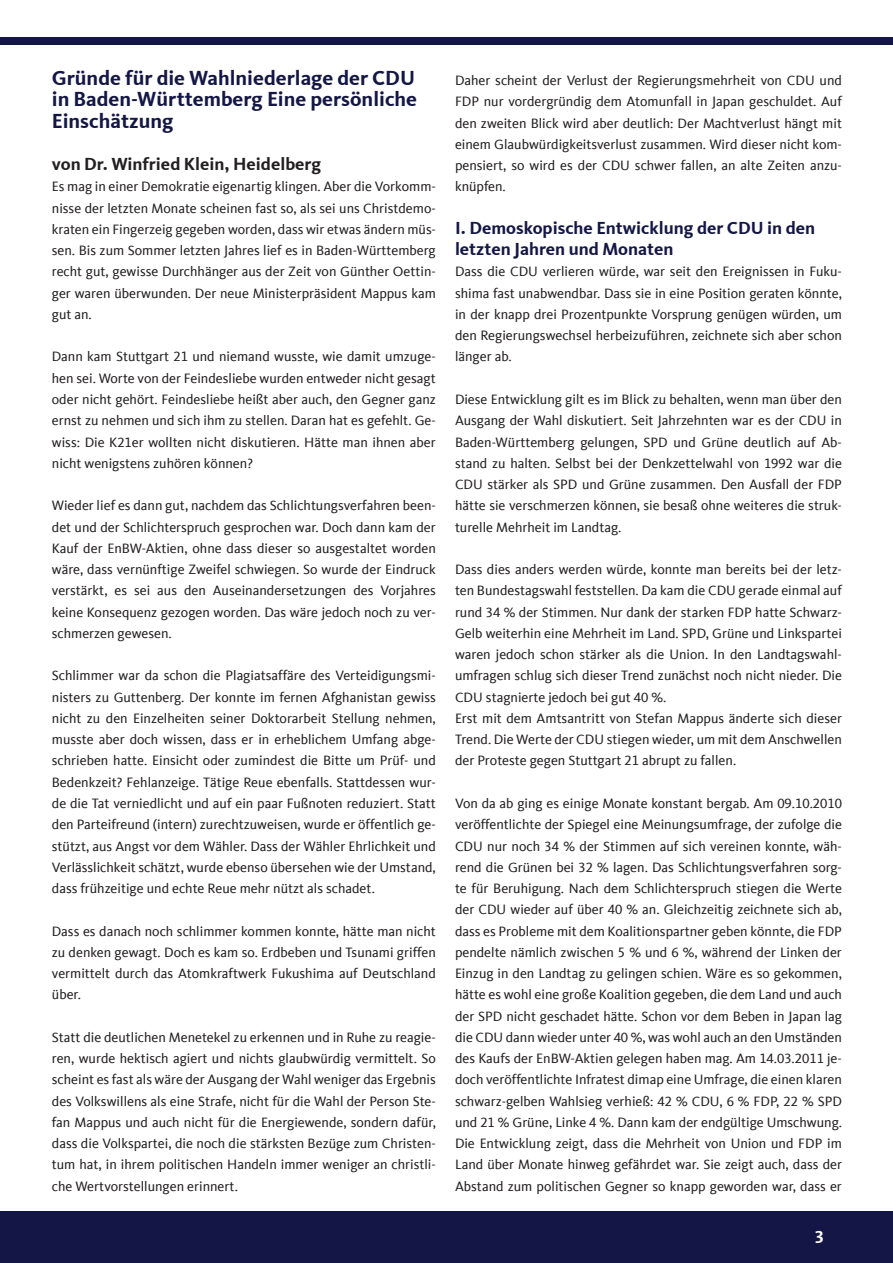
<style>
.page{position:relative;width:893px;height:1263px;background:#fff}
.page>*{position:absolute;margin:0;border:0;box-sizing:border-box;transform-origin:0 0}
.t1{font:700 21px/21.3px "CDU Kievit Tab";color:#141745;text-align:justify}
.t2{font:700 18px/21.3px "CDU Kievit Tab";color:#141745}
.t3{font:700 18px "CDU Kievit Tab";color:#231f20}
.t4{font:700 18px "CDU Kievit Tab";color:#fff}
.t5{font:13.95px/21.3px "CDU Kievit Tab";color:#231f20;text-align:justify}
</style>
<div class="page">
<div style="left:0;top:1211px;width:893px;height:52px;background:#141745"></div>
<div style="left:0;top:37px;width:893px;height:8px;background:#141745"></div>
<h1 class="t1" style="left:52px;top:67px;width:367px">Gründe für die Wahlniederlage der CDU in Baden-Württemberg Eine persönliche Einschätzung</h1>
<p class="t3" style="left:52px;top:154px;width:271px">von Dr. Winfried Klein, Heidelberg</p>
<p class="t5" style="left:52px;top:176px;width:385px">Es mag in einer Demokratie eigenartig klingen. Aber die Vorkomm&shy;nisse der letzten Monate scheinen fast so, als sei uns Christdemo&shy;kraten ein Fingerzeig gegeben worden, dass wir etwas ändern müs&shy;sen. Bis zum Sommer letzten Jahres lief es in Baden-Württemberg recht gut, gewisse Durchhänger aus der Zeit von Günther Oettin&shy;ger waren überwunden. Der neue Ministerpräsident Mappus kam gut an.</p>
<p class="t5" style="left:52px;top:346px;width:386px">Dann kam Stuttgart 21 und niemand wusste, wie damit umzuge&shy;hen sei. Worte von der Feindesliebe wurden entweder nicht gesagt oder nicht gehört. Feindesliebe heißt aber auch, den Gegner ganz ernst zu nehmen und sich ihm zu stellen. Daran hat es gefehlt. Ge&shy;wiss: Die K21er wollten nicht diskutieren. Hätte man ihnen aber nicht wenigstens zuhören können?</p>
<p class="t5" style="left:52px;top:495px;width:385px">Wieder lief es dann gut, nachdem das Schlichtungsverfahren been&shy;det und der Schlichterspruch gesprochen war. Doch dann kam der Kauf der EnBW-Aktien, ohne dass dieser so ausgestaltet worden wäre, dass vernünftige Zweifel schwiegen. So wurde der Eindruck verstärkt, es sei aus den Auseinandersetzungen des Vorjahres keine Konsequenz gezogen worden. Das wäre jedoch noch zu ver&shy;schmerzen gewesen.</p>
<p class="t5" style="left:52px;top:665px;width:386px">Schlimmer war da schon die Plagiatsaffäre des Verteidigungsmi&shy;nisters zu Guttenberg. Der konnte im fernen Afghanistan gewiss nicht zu den Einzelheiten seiner Doktorarbeit Stellung nehmen, musste aber doch wissen, dass er in erheblichem Umfang abge&shy;schrieben hatte. Einsicht oder zumindest die Bitte um Prüf- und Bedenkzeit? Fehlanzeige. Tätige Reue ebenfalls. Stattdessen wur&shy;de die Tat verniedlicht und auf ein paar Fußnoten reduziert. Statt den Parteifreund (intern) zurechtzuweisen, wurde er öffentlich ge&shy;stützt, aus Angst vor dem Wähler. Dass der Wähler Ehrlichkeit und Verlässlichkeit schätzt, wurde ebenso übersehen wie der Umstand, dass frühzeitige und echte Reue mehr nützt als schadet.</p>
<p class="t5" style="left:52px;top:920px;width:385px">Dass es danach noch schlimmer kommen konnte, hätte man nicht zu denken gewagt. Doch es kam so. Erdbeben und Tsunami griffen vermittelt durch das Atomkraftwerk Fukushima auf Deutschland über.</p>
<p class="t5" style="left:52px;top:1027px;width:386px">Statt die deutlichen Menetekel zu erkennen und in Ruhe zu reagie&shy;ren, wurde hektisch agiert und nichts glaubwürdig vermittelt. So scheint es fast als wäre der Ausgang der Wahl weniger das Ergebnis des Volkswillens als eine Strafe, nicht für die Wahl der Person Ste&shy;fan Mappus und auch nicht für die Energiewende, sondern dafür, dass die Volkspartei, die noch die stärksten Bezüge zum Christen&shy;tum hat, in ihrem politischen Handeln immer weniger an christli&shy;che Wertvorstellungen erinnert.</p>
<p class="t5" style="left:455px;top:70px;width:388px">Daher scheint der Verlust der Regierungsmehrheit von CDU und FDP nur vordergründig dem Atomunfall in Japan geschuldet. Auf den zweiten Blick wird aber deutlich: Der Machtverlust hängt mit einem Glaubwürdigkeitsverlust zusammen. Wird dieser nicht kom&shy;pensiert, so wird es der CDU schwer fallen, an alte Zeiten anzu&shy;knüpfen.</p>
<p class="t2" style="left:455px;top:217px;width:362px">I. Demoskopische Entwicklung der CDU in den letzten Jahren und Monaten</p>
<p class="t5" style="left:455px;top:261px;width:388px">Dass die CDU verlieren würde, war seit den Ereignissen in Fuku&shy;shima fast unabwendbar. Dass sie in eine Position geraten könnte, in der knapp drei Prozentpunkte Vorsprung genügen würden, um den Regierungswechsel herbeizuführen, zeichnete sich aber schon länger ab.</p>
<p class="t5" style="left:455px;top:389px;width:388px">Diese Entwicklung gilt es im Blick zu behalten, wenn man über den Ausgang der Wahl diskutiert. Seit Jahrzehnten war es der CDU in Baden-Württemberg gelungen, SPD und Grüne deutlich auf Ab&shy;stand zu halten. Selbst bei der Denkzettelwahl von 1992 war die CDU stärker als SPD und Grüne zusammen. Den Ausfall der FDP hätte sie verschmerzen können, sie besaß ohne weiteres die struk&shy;turelle Mehrheit im Landtag.</p>
<p class="t5" style="left:455px;top:559px;width:388px;text-align:left">Dass dies anders werden würde, konnte man bereits bei der letz&shy;ten Bundestagswahl feststellen. Da kam die CDU gerade einmal auf rund 34 % der Stimmen. Nur dank der starken FDP hatte Schwarz-Gelb weiterhin eine Mehrheit im Land. SPD, Grüne und Linkspartei waren jedoch schon stärker als die Union. In den Landtagswahl&shy;umfragen schlug sich dieser Trend zunächst noch nicht nieder. Die CDU stagnierte jedoch bei gut 40 %.<br>Erst mit dem Amtsantritt von Stefan Mappus änderte sich dieser Trend. Die Werte der CDU stiegen wieder, um mit dem Anschwellen der Proteste gegen Stuttgart 21 abrupt zu fallen.</p>
<p class="t5" style="left:455px;top:793px;width:388px">Von da ab ging es einige Monate konstant bergab. Am 09.10.2010 veröffentlichte der Spiegel eine Meinungsumfrage, der zufolge die CDU nur noch 34 % der Stimmen auf sich vereinen konnte, wäh&shy;rend die Grünen bei 32 % lagen. Das Schlichtungsverfahren sorg&shy;te für Beruhigung. Nach dem Schlichterspruch stiegen die Werte der CDU wieder auf über 40 % an. Gleichzeitig zeichnete sich ab, dass es Probleme mit dem Koalitionspartner geben könnte, die FDP pendelte nämlich zwischen 5 % und 6 %, während der Linken der Einzug in den Landtag zu gelingen schien. Wäre es so gekommen, hätte es wohl eine große Koalition gegeben, die dem Land und auch der SPD nicht geschadet hätte. Schon vor dem Beben in Japan lag die CDU dann wieder unter 40 %, was wohl auch an den Umständen des Kaufs der EnBW-Aktien gelegen haben mag. Am 14.03.2011 je&shy;doch veröffentlichte Infratest dimap eine Umfrage, die einen klaren schwarz-gelben Wahlsieg verhieß: 42 % CDU, 6 % FDP, 22 % SPD und 21 % Grüne, Linke 4 %. Dann kam der endgültige Umschwung.<br>Die Entwicklung zeigt, dass die Mehrheit von Union und FDP im Land über Monate hinweg gefährdet war. Sie zeigt auch, dass der Abstand zum politischen Gegner so knapp geworden war, dass er</p>
<p class="t4" style="left:815px;top:1226px;width:11px">3</p>
</div>
